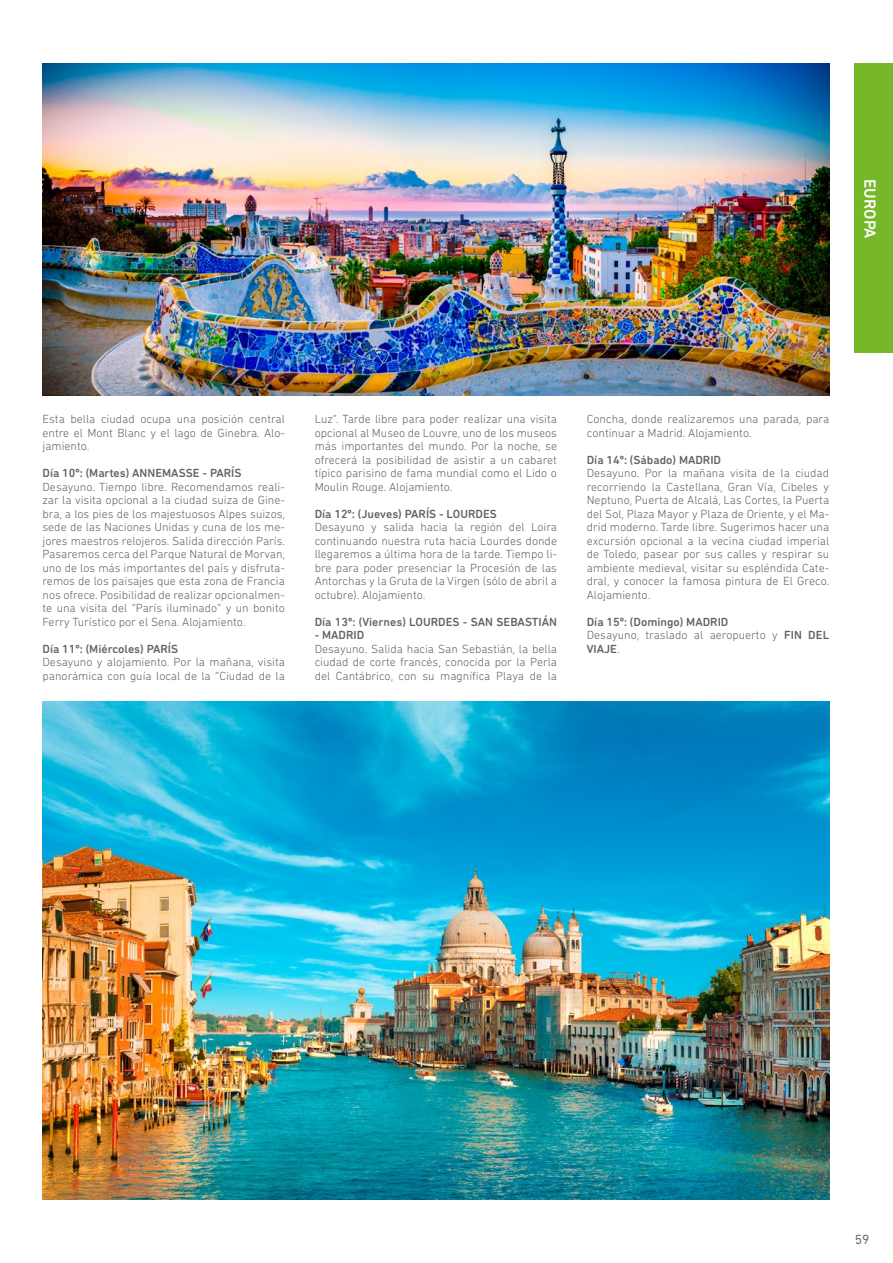
<style>
.page{position:relative;width:893px;height:1263px;background:#fff}
.page>*{position:absolute;margin:0;border:0;box-sizing:border-box;transform-origin:0 0}
.t1{font:500 16.5px "DIN Next Rounded LT Pro";color:#fff}
.t2{font:13.5px "DIN Next Rounded LT Pro";color:#706f6f}
.t3{font:300 12px/13.5px "DIN Next Rounded LT Pro";color:#646363;text-align:justify}
.t4{font:500 12px/13.5px "DIN Next Rounded LT Pro";color:#646363}
.s1{font-weight:300}
</style>
<div class="page">
<div style="left:854px;top:64px;width:39px;height:289px;background:#76b82a"></div>
<img style="left:43px;top:64px;width:786px;height:331px">
<img style="left:43px;top:702px;width:786px;height:497px">
<h1 class="t1" style="left:880px;top:179px;width:61px;rotate:90deg">EUROPA</h1>
<p class="t3" style="left:43px;top:412px;width:244px">Esta bella ciudad ocupa una posición central entre el Mont Blanc y el lago de Ginebra. Alo&shy;jamiento.</p>
<p class="t4" style="left:43px;top:466px;width:200px">Día 10º: (Martes) ANNEMASSE - PARÍS</p>
<p class="t3" style="left:43px;top:480px;width:244px">Desayuno. Tiempo libre. Recomendamos reali&shy;zar la visita opcional a la ciudad suiza de Gine&shy;bra, a los pies de los majestuosos Alpes suizos, sede de las Naciones Unidas y cuna de los me&shy;jores maestros relojeros. Salida dirección París.<br>Pasaremos cerca del Parque Natural de Morvan, uno de los más importantes del país y disfruta&shy;remos de los paisajes que esta zona de Francia nos ofrece. Posibilidad de realizar opcionalmen&shy;te una visita del “París iluminado” y un bonito Ferry Turístico por el Sena. Alojamiento.</p>
<p class="t4" style="left:43px;top:642px;width:137px">Día 11º: (Miércoles) PARÍS</p>
<p class="t3" style="left:43px;top:655px;width:244px">Desayuno y alojamiento. Por la mañana, visita panorámica con guía local de la “Ciudad de la</p>
<p class="t3" style="left:315px;top:412px;width:244px">Luz”. Tarde libre para poder realizar una visita opcional al Museo de Louvre, uno de los museos más importantes del mundo. Por la noche, se ofrecerá la posibilidad de asistir a un cabaret típico parisino de fama mundial como el Lido o Moulin Rouge. Alojamiento.</p>
<p class="t4" style="left:315px;top:507px;width:184px">Día 12º: (Jueves) PARÍS - LOURDES</p>
<p class="t3" style="left:315px;top:520px;width:244px">Desayuno y salida hacia la región del Loira continuando nuestra ruta hacia Lourdes donde llegaremos a última hora de la tarde. Tiempo li&shy;bre para poder presenciar la Procesión de las Antorchas y la Gruta de la Virgen (sólo de abril a octubre). Alojamiento.</p>
<p class="t4" style="left:315px;top:615px;width:244px">Día 13º: (Viernes) LOURDES - SAN SEBASTIÁN</p>
<p class="t4" style="left:315px;top:628px;width:51px">- MADRID</p>
<p class="t3" style="left:315px;top:642px;width:244px">Desayuno. Salida hacia San Sebastián, la bella ciudad de corte francés, conocida por la Perla del Cantábrico, con su magnífica Playa de la</p>
<p class="t3" style="left:587px;top:412px;width:244px">Concha, donde realizaremos una parada, para continuar a Madrid. Alojamiento.</p>
<p class="t4" style="left:587px;top:453px;width:136px">Día 14º: (Sábado) MADRID</p>
<p class="t3" style="left:587px;top:466px;width:244px">Desayuno. Por la mañana visita de la ciudad recorriendo la Castellana, Gran Vía, Cibeles y Neptuno, Puerta de Alcalá, Las Cortes, la Puerta del Sol, Plaza Mayor y Plaza de Oriente, y el Ma&shy;drid moderno. Tarde libre. Sugerimos hacer una excursión opcional a la vecina ciudad imperial de Toledo, pasear por sus calles y respirar su ambiente medieval, visitar su espléndida Cate&shy;dral, y conocer la famosa pintura de El Greco.<br>Alojamiento.</p>
<p class="t4" style="left:587px;top:615px;width:244px">Día 15º: (Domingo) MADRID<br><span class="s1">Desayuno, traslado al aeropuerto y</span> FIN DEL<br>VIAJE<span class="s1">.</span></p>
<p class="t2" style="left:855px;top:1231px;width:16px">59</p>
</div>
